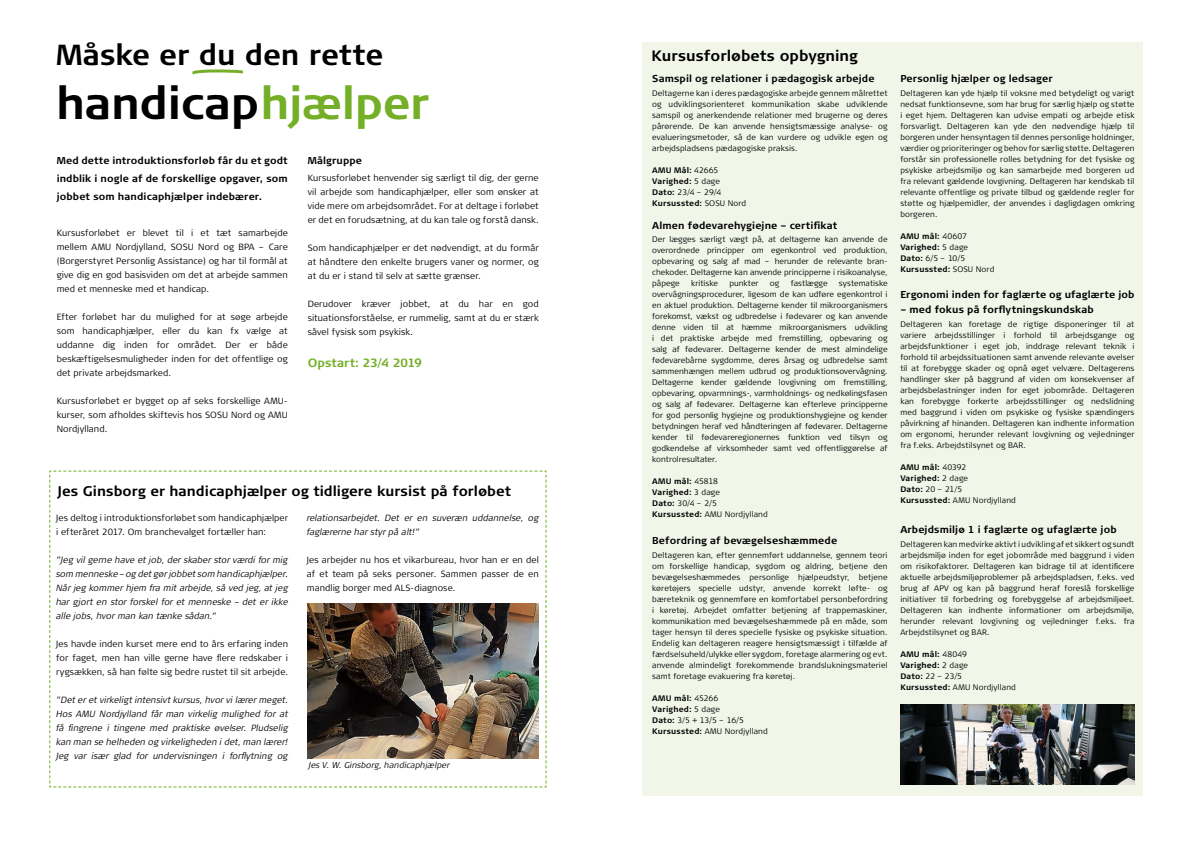
<style>
.page{position:relative;width:1191px;height:842px;background:#fff}
.page>*{position:absolute;margin:0;border:0;box-sizing:border-box;transform-origin:0 0}
.t1{font:700 45px "Signa Column";letter-spacing:-.01em;color:#000}
.t2{font:700 29px "Signa Column";color:#000}
.t3{font:700 15px "Signa Column";color:#000}
.t4{font:700 14px "Signa Column";color:#000}
.t5{font:700 12px "Signa Column";color:#74af27}
.t6{font:700 10px/18px "Signa Column";letter-spacing:.01em;color:#000;text-align:justify}
.t7{font:300 9px/14px "Signa Column";letter-spacing:.01em;color:#000;text-align:justify}
.t8{font:italic 300 9px/14px "Signa Column";letter-spacing:.005em;color:#000;text-align:justify}
.t9{font:italic 300 8.5px "Signa Column";letter-spacing:.01em;color:#000}
.t10{font:300 8px/11px "Signa Column";letter-spacing:.015em;color:#000;text-align:justify}
.t11{font:700 8px/11px "Signa Column";letter-spacing:.02em;color:#000}
.s1{color:#74af27}
.s2{font-weight:300}
.s3{font-weight:700}
</style>
<div class="page">
<div style="left:642px;top:43px;width:500px;height:753px;background:#f1f6e9"></div>
<svg style="left:49px;top:470px;width:498px;height:318px"></svg>
<svg style="left:192px;top:69px;width:51px;height:6px"></svg>
<img style="left:900px;top:705px;width:234px;height:79px">
<img style="left:307px;top:603px;width:232px;height:156px">
<h2 class="t2" style="left:56px;top:38px;width:329px">Måske er du den rette</h2>
<h1 class="t1" style="left:56px;top:77px;width:375px">handicap<span class="s1">hjælper</span></h1>
<p class="t6" style="left:57px;top:151px;width:233px">Med dette introduktionsforløb får du et godt indblik i nogle af de forskellige opgaver, som jobbet som handicaphjælper indebærer.</p>
<p class="t7" style="left:57px;top:226px;width:233px">Kursusforløbet er blevet til i et tæt samarbejde mellem AMU Nordjylland, SOSU Nord og BPA – Care (Borgerstyret Personlig Assistance) og har til formål at give dig en god basisviden om det at arbejde sammen med et menneske med et handicap.</p>
<p class="t7" style="left:57px;top:310px;width:233px">Efter forløbet har du mulighed for at søge arbejde som handicaphjælper, eller du kan fx vælge at uddanne dig inden for området. Der er både beskæftigelsesmuligheder inden for det offentlige og det private arbejdsmarked.</p>
<p class="t7" style="left:57px;top:394px;width:233px">Kursusforløbet er bygget op af seks forskellige AMU&shy;kurser, som afholdes skiftevis hos SOSU Nord og AMU Nordjylland.</p>
<p class="t6" style="left:308px;top:151px;width:56px">Målgruppe</p>
<p class="t7" style="left:308px;top:171px;width:233px">Kursusforløbet henvender sig særligt til dig, der gerne vil arbejde som handicaphjælper, eller som ønsker at vide mere om arbejdsområdet. For at deltage i forløbet er det en forudsætning, at du kan tale og forstå dansk.</p>
<p class="t7" style="left:308px;top:241px;width:233px">Som handicaphjælper er det nødvendigt, at du formår at håndtere den enkelte brugers vaner og normer, og at du er i stand til selv at sætte grænser.</p>
<p class="t7" style="left:308px;top:297px;width:233px">Derudover kræver jobbet, at du har en god situationsforståelse, er rummelig, samt at du er stærk såvel fysisk som psykisk.</p>
<h3 class="t5" style="left:308px;top:356px;width:116px">Opstart: 23/4 2019</h3>
<h3 class="t4" style="left:58px;top:483px;width:455px">Jes Ginsborg er handicaphjælper og tidligere kursist på forløbet</h3>
<p class="t7" style="left:56px;top:511px;width:233px">Jes deltog i introduktionsforløbet som handicaphjælper i efteråret 2017. Om branchevalget fortæller han:</p>
<p class="t8" style="left:56px;top:553px;width:233px">”Jeg vil gerne have et job, der skaber stor værdi for mig som menneske – og det gør jobbet som handicaphjælper.<br>Når jeg kommer hjem fra mit arbejde, så ved jeg, at jeg har gjort en stor forskel for et menneske – det er ikke alle jobs, hvor man kan tænke sådan.”</p>
<p class="t7" style="left:56px;top:637px;width:233px">Jes havde inden kurset mere end to års erfaring inden for faget, men han ville gerne have flere redskaber i rygsækken, så han følte sig bedre rustet til sit arbejde.</p>
<p class="t8" style="left:56px;top:693px;width:233px">”Det er et virkeligt intensivt kursus, hvor vi lærer meget.<br>Hos AMU Nordjylland får man virkelig mulighed for at få fingrene i tingene med praktiske øvelser. Pludselig kan man se helheden og virkeligheden i det, man lærer!<br>Jeg var især glad for undervisningen i forflytning og</p>
<p class="t8" style="left:307px;top:511px;width:233px">relationsarbejdet. Det er en suveræn uddannelse, og faglærerne har styr på alt!”</p>
<p class="t7" style="left:307px;top:553px;width:233px">Jes arbejder nu hos et vikarbureau, hvor han er en del af et team på seks personer. Sammen passer de en mandlig borger med ALS-diagnose.</p>
<p class="t9" style="left:308px;top:760px;width:143px">Jes V. W. Ginsborg, handicaphjælper</p>
<h3 class="t3" style="left:651px;top:47px;width:208px">Kursusforløbets opbygning</h3>
<p class="t6" style="left:652px;top:69px;width:224px">Samspil og relationer i pædagogisk arbejde</p>
<p class="t10" style="left:652px;top:87px;width:237px">Deltagerne kan i deres pædagogiske arbejde gennem målrettet og udviklingsorienteret kommunikation skabe udviklende samspil og anerkendende relationer med brugerne og deres pårørende. De kan anvende hensigtsmæssige analyse- og evalueringsmetoder, så de kan vurdere og udvikle egen og arbejdspladsens pædagogiske praksis.</p>
<p class="t11" style="left:652px;top:164px;width:96px">AMU Mål: <span class="s2">42665<br></span>Varighed: <span class="s2">5 dage<br></span>Dato: <span class="s2">23/4 – 29/4<br></span>Kursussted: <span class="s2">SOSU Nord</span></p>
<p class="t6" style="left:652px;top:216px;width:186px">Almen fødevarehygiejne – certifikat</p>
<p class="t10" style="left:652px;top:234px;width:237px">Der lægges særligt vægt på, at deltagerne kan anvende de overordnede principper om egenkontrol ved produktion, opbevaring og salg af mad – herunder de relevante bran&shy;chekoder. Deltagerne kan anvende principperne i risikoanalyse, påpege</p>
<p class="t10" style="left:652px;top:278px;width:237px;text-indent:187px">systematiske overvågningsprocedurer, ligesom de kan udføre egenkontrol i en aktuel produktion. Deltagerne kender til mikroorganismers forekomst, vækst og udbredelse i fødevarer og kan anvende denne viden til at hæmme mikroorganismers udvikling i det praktiske arbejde med fremstilling, opbevaring og salg af fødevarer. Deltagerne kender de mest almindelige fødevarebårne sygdomme, deres årsag og udbredelse samt sammenhængen mellem udbrud og produktionsovervågning.<br>Deltagerne kender gældende lovgivning om fremstilling, opbevaring, opvarmnings-, varmholdnings- og nedkølingsfasen og salg af fødevarer. Deltagerne kan efterleve principperne for god personlig hygiejne og produktionshygiejne og kender betydningen heraf ved håndteringen af fødevarer. Deltagerne kender til fødevareregionernes funktion ved tilsyn og godkendelse af virksomheder samt ved offentliggørelse af kontrolresultater.</p>
<p class="t11" style="left:652px;top:476px;width:117px">AMU mål: <span class="s2">45818<br></span>Varighed: <span class="s2">3 dage<br></span>Dato: <span class="s2">30/4 – 2/5<br></span>Kursussted: <span class="s2">AMU Nordjylland</span></p>
<p class="t6" style="left:652px;top:532px;width:186px">Befordring af bevægelseshæmmede</p>
<p class="t10" style="left:652px;top:550px;width:237px">Deltageren kan, efter gennemført uddannelse, gennem teori om forskellige handicap, sygdom og aldring, betjene den bevægelseshæmmedes personlige hjælpeudstyr, betjene køretøjers specielle udstyr, anvende korrekt løfte- og bæreteknik og gennemføre en komfortabel personbefordring i køretøj. Arbejdet omfatter betjening af trappemaskiner, kommunikation med bevægelseshæmmede på en måde, som tager hensyn til deres specielle fysiske og psykiske situation.<br>Endelig kan deltageren reagere hensigtsmæssigt i tilfælde af færdselsuheld/ulykke eller sygdom, foretage alarmering og evt. anvende almindeligt forekommende brandslukningsmateriel samt foretage evakuering fra køretøj.</p>
<p class="t10" style="left:652px;top:693px;width:117px;text-align:left"><span class="s3">AMU mål:</span> 45266<br><span class="s3">Varighed:</span> 5 dage<br><span class="s3">Dato:</span> 3/5 + 13/5 – 16/5<br><span class="s3">Kursussted:</span> AMU Nordjylland</p>
<p class="t10" style="left:691px;top:278px;width:28px">kritiske</p>
<p class="t10" style="left:729px;top:278px;width:31px">punkter</p>
<p class="t10" style="left:770px;top:278px;width:11px">og</p>
<p class="t10" style="left:790px;top:278px;width:38px">fastlægge</p>
<p class="t6" style="left:900px;top:69px;width:154px">Personlig hjælper og ledsager</p>
<p class="t10" style="left:900px;top:87px;width:236px">Deltageren kan yde hjælp til voksne med betydeligt og varigt nedsat funktionsevne, som har brug for særlig hjælp og støtte i eget hjem. Deltageren kan udvise empati og arbejde etisk forsvarligt. Deltageren kan yde den nødvendige hjælp til borgeren under hensyntagen til dennes personlige holdninger, værdier og prioriteringer og behov for særlig støtte. Deltageren forstår sin professionelle rolles betydning for det fysiske og psykiske arbejdsmiljø og kan samarbejde med borgeren ud fra relevant gældende lovgivning. Deltageren har kendskab til relevante offentlige og private tilbud og gældende regler for støtte og hjælpemidler, der anvendes i dagligdagen omkring borgeren.</p>
<p class="t11" style="left:900px;top:230px;width:96px">AMU mål: <span class="s2">40607<br></span>Varighed: <span class="s2">5 dage<br></span>Dato: <span class="s2">6/5 – 10/5<br></span>Kursussted: <span class="s2">SOSU Nord</span></p>
<p class="t6" style="left:900px;top:286px;width:236px">Ergonomi inden for faglærte og ufaglærte job</p>
<p class="t6" style="left:900px;top:301px;width:195px">– med fokus på forflytningskundskab</p>
<p class="t10" style="left:900px;top:319px;width:236px">Deltageren kan foretage de rigtige disponeringer til at variere arbejdsstillinger i forhold til arbejdsgange og arbejdsfunktioner i eget job, inddrage relevant teknik i forhold til arbejdssituationen samt anvende relevante øvelser til at forebygge skader og opnå øget velvære. Deltagerens handlinger sker på baggrund af viden om konsekvenser af arbejdsbelastninger inden for eget jobområde. Deltageren kan forebygge forkerte arbejdsstillinger og nedslidning med baggrund i viden om psykiske og fysiske spændingers påvirkning af hinanden. Deltageren kan indhente information om ergonomi, herunder relevant lovgivning og vejledninger fra f.eks. Arbejdstilsynet og BAR.</p>
<p class="t11" style="left:900px;top:462px;width:117px">AMU mål: <span class="s2">40392<br></span>Varighed: <span class="s2">2 dage<br></span>Dato: <span class="s2">20 – 21/5<br></span>Kursussted: <span class="s2">AMU Nordjylland</span></p>
<p class="t6" style="left:900px;top:520px;width:218px">Arbejdsmiljø 1 i faglærte og ufaglærte job</p>
<p class="t10" style="left:900px;top:538px;width:236px">Deltageren kan medvirke aktivt i udvikling af et sikkert og sundt arbejdsmiljø inden for eget jobområde med baggrund i viden om risikofaktorer. Deltageren kan bidrage til at identificere aktuelle arbejdsmiljøproblemer på arbejdspladsen, f.eks. ved brug af APV og kan på baggrund heraf foreslå forskellige initiativer til forbedring og forebyggelse af arbejdsmiljøet.<br>Deltageren kan indhente informationer om arbejdsmiljø, herunder relevant lovgivning og vejledninger f.eks. fra Arbejdstilsynet og BAR.</p>
<p class="t11" style="left:900px;top:648px;width:117px">AMU mål: <span class="s2">48049<br></span>Varighed: <span class="s2">2 dage<br></span>Dato: <span class="s2">22 – 23/5<br></span>Kursussted: <span class="s2">AMU Nordjylland</span></p>
</div>
